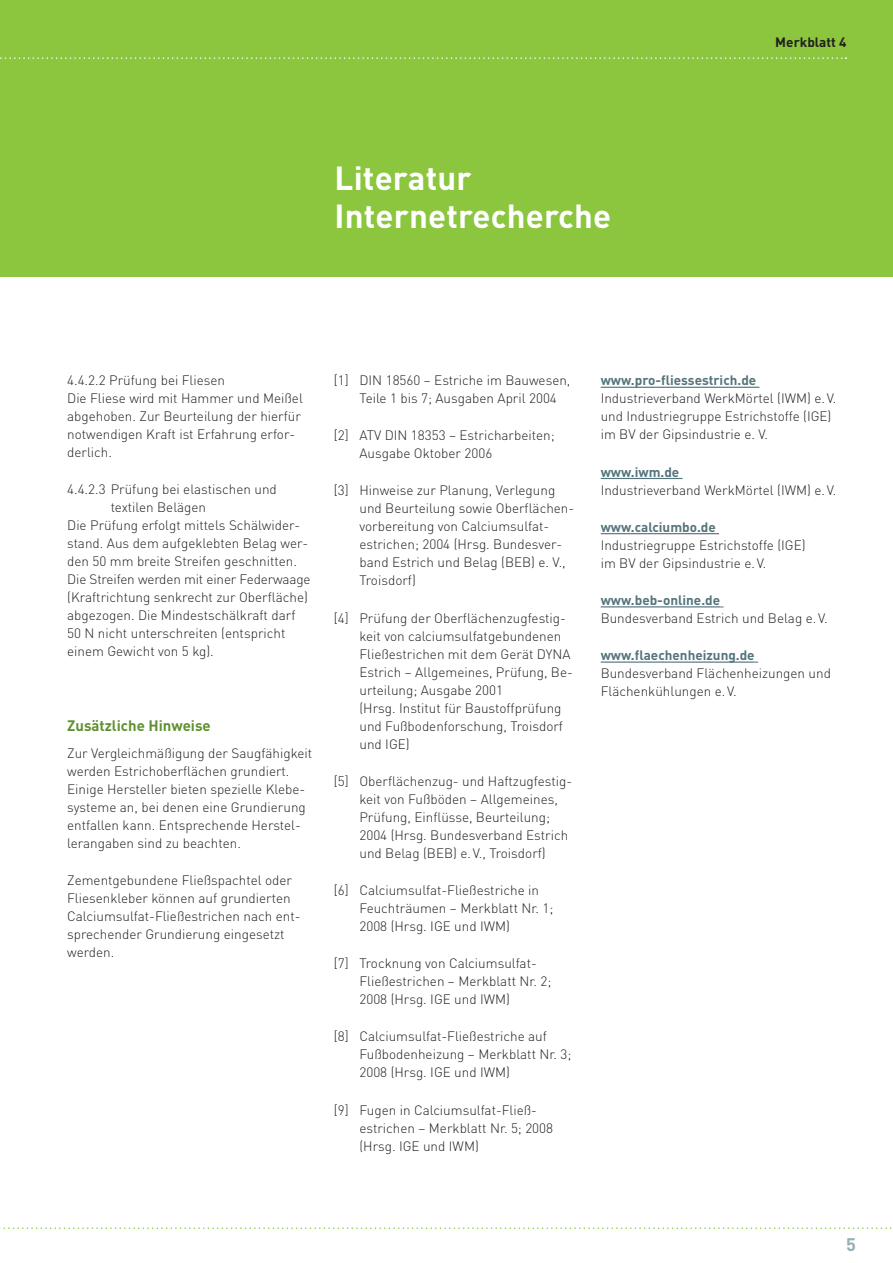
<style>
.page{position:relative;width:893px;height:1263px;background:#fff}
.page>*{position:absolute;margin:0;border:0;box-sizing:border-box;transform-origin:0 0}
.t1{font:700 33px/37.5px "DIN";letter-spacing:.005em;color:#fff}
.t2{font:700 18px "DIN";color:#96aeb4}
.t3{font:700 15px "DIN";color:#609131}
.t4{font:300 13.5px/18px "DIN";color:#231f20}
.t5{font:700 13.5px "DIN";color:#54747c}
.t6{font:700 13.5px "DIN";color:#231f20}
</style>
<div class="page">
<svg style="left:0;top:1227px;width:892px;height:2px"></svg>
<div style="left:0;top:0;width:893px;height:276px;background:#8bc63e"></div>
<svg style="left:0;top:57px;width:846px;height:2px"></svg>
<hr style="left:601px;top:387px;width:158px;height:1px;background:#54747c">
<hr style="left:601px;top:478px;width:81px;height:1px;background:#54747c">
<hr style="left:601px;top:533px;width:118px;height:1px;background:#54747c">
<hr style="left:601px;top:606px;width:119px;height:1px;background:#54747c">
<hr style="left:601px;top:661px;width:154px;height:2px;background:#54747c">
<h1 class="t1" style="left:334px;top:158px;width:278px">Literatur<br>Internetrecherche</h1>
<p class="t6" style="left:775px;top:34px;width:73px">Merkblatt 4</p>
<p class="t4" style="left:67px;top:371px;width:237px">4.4.2.2 Prüfung bei Fliesen<br>Die Fliese wird mit Hammer und Meißel abgehoben. Zur Beurteilung der hierfür notwendigen Kraft ist Erfahrung erfor&shy;derlich.</p>
<p class="t4" style="left:67px;top:480px;width:211px">4.4.2.3 Prüfung bei elastischen und</p>
<p class="t4" style="left:111px;top:498px;width:97px">textilen Belägen</p>
<p class="t4" style="left:67px;top:516px;width:235px">Die Prüfung erfolgt mittels Schälwider-</p>
<p class="t4" style="left:67px;top:534px;width:243px">stand. Aus dem aufgeklebten Belag wer-</p>
<p class="t4" style="left:67px;top:552px;width:231px">den 50 mm breite Streifen geschnitten.</p>
<p class="t4" style="left:67px;top:570px;width:245px">Die Streifen werden mit einer Federwaage</p>
<p class="t4" style="left:67px;top:588px;width:242px">(Kraftrichtung senkrecht zur Oberfläche)</p>
<p class="t4" style="left:67px;top:606px;width:230px">abgezogen. Die Mindestschälkraft darf</p>
<p class="t4" style="left:67px;top:624px;width:220px">50 N nicht unterschreiten (entspricht</p>
<p class="t4" style="left:67px;top:642px;width:148px">einem Gewicht von 5 kg).</p>
<p class="t3" style="left:67px;top:715px;width:145px">Zusätzliche Hinweise</p>
<p class="t4" style="left:67px;top:744px;width:247px">Zur Vergleichmäßigung der Saugfähigkeit werden Estrichoberflächen grundiert.<br>Einige Hersteller bieten spezielle Klebe&shy;systeme an, bei denen eine Grundierung entfallen kann. Entsprechende Herstel&shy;lerangaben sind zu beachten.</p>
<p class="t4" style="left:67px;top:871px;width:235px">Zementgebundene Fließspachtel oder Fliesenkleber können auf grundierten Calciumsulfat-Fließestrichen nach ent&shy;sprechender Grundierung eingesetzt werden.</p>
<p class="t4" style="left:359px;top:371px;width:212px;text-indent:-26px">[1] DIN 18560 – Estriche im Bauwesen,<br>Teile 1 bis 7; Ausgaben April 2004</p>
<p class="t4" style="left:359px;top:426px;width:197px;text-indent:-26px">[2] ATV DIN 18353 – Estricharbeiten;<br>Ausgabe Oktober 2006</p>
<p class="t4" style="left:359px;top:481px;width:216px;text-indent:-26px">[3] Hinweise zur Planung, Verlegung und Beurteilung sowie Oberflächen&shy;vorbereitung von Calciumsulfat&shy;estrichen; 2004 (Hrsg. Bundesver&shy;band Estrich und Belag (BEB) e. V.,<br>Troisdorf)</p>
<p class="t4" style="left:359px;top:609px;width:215px;text-indent:-26px">[4] Prüfung der Oberflächenzugfestig&shy;keit von calciumsulfatgebundenen<br>Fließestrichen mit dem Gerät DYNA<br>Estrich – Allgemeines, Prüfung, Be&shy;urteilung; Ausgabe 2001<br>(Hrsg. Institut für Baustoffprüfung und Fußbodenforschung, Troisdorf und IGE)</p>
<p class="t4" style="left:359px;top:772px;width:214px;text-indent:-26px">[5] Oberflächenzug- und Haftzugfestig&shy;keit von Fußböden – Allgemeines, Prüfung, Einflüsse, Beurteilung; 2004 (Hrsg. Bundesverband Estrich und Belag (BEB) e.V., Troisdorf)</p>
<p class="t4" style="left:359px;top:881px;width:195px;text-indent:-26px">[6] Calciumsulfat-Fließestriche in<br>Feuchträumen – Merkblatt Nr. 1;<br>2008 (Hrsg. IGE und IWM)</p>
<p class="t4" style="left:359px;top:954px;width:193px;text-indent:-26px">[7] Trocknung von Calciumsulfat-<br>Fließestrichen – Merkblatt Nr. 2;<br>2008 (Hrsg. IGE und IWM)</p>
<p class="t4" style="left:359px;top:1027px;width:213px;text-indent:-26px">[8] Calciumsulfat-Fließestriche auf<br>Fußbodenheizung – Merkblatt Nr. 3;<br>2008 (Hrsg. IGE und IWM)</p>
<p class="t4" style="left:359px;top:1101px;width:195px;text-indent:-26px">[9] Fugen in Calciumsulfat-Fließ&shy;estrichen – Merkblatt Nr. 5; 2008 (Hrsg. IGE und IWM)</p>
<p class="t5" style="left:601px;top:372px;width:157px">www.pro-fliessestrich.de</p>
<p class="t4" style="left:601px;top:389px;width:237px">Industrieverband WerkMörtel (IWM) e.V. und Industriegruppe Estrichstoffe (IGE) im BV der Gipsindustrie e. V.</p>
<p class="t5" style="left:601px;top:463px;width:80px">www.iwm.de</p>
<p class="t4" style="left:601px;top:481px;width:237px">Industrieverband WerkMörtel (IWM) e.V.</p>
<p class="t5" style="left:601px;top:518px;width:117px">www.calciumbo.de</p>
<p class="t4" style="left:601px;top:536px;width:206px">Industriegruppe Estrichstoffe (IGE) im BV der Gipsindustrie e.V.</p>
<p class="t5" style="left:601px;top:591px;width:121px">www.beb-online.de</p>
<p class="t4" style="left:601px;top:609px;width:229px">Bundesverband Estrich und Belag e.V.</p>
<p class="t5" style="left:601px;top:646px;width:155px">www.flaechenheizung.de</p>
<p class="t4" style="left:601px;top:664px;width:232px">Bundesverband Flächenheizungen und<br>Flächenkühlungen e.V.</p>
<h2 class="t2" style="left:846px;top:1233px;width:11px">5</h2>
</div>
